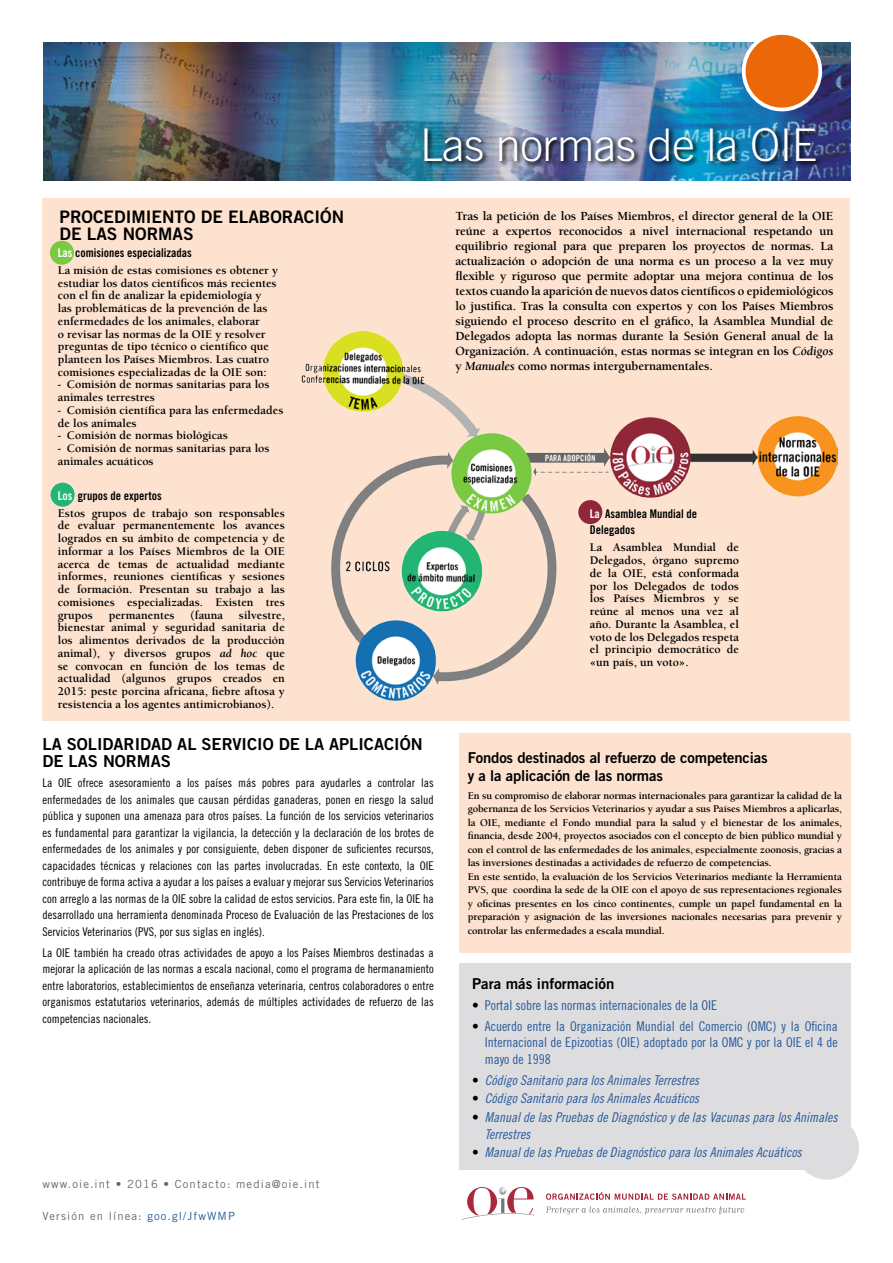
<style>
.page{position:relative;width:893px;height:1263px;background:#fff}
.page>*{position:absolute;margin:0;border:0;box-sizing:border-box;transform-origin:0 0}
.t1{font:300 45px "Trade Gothic LT Std";letter-spacing:-.01em;color:#fff}
.t2{font:17.25px/16.5px "Trade Gothic LT Std Bd 2";color:#000}
.t3{font:16.5px/16.5px "Trade Gothic LT Std Bd 2";color:#000}
.t4{font:15px/18px "Trade Gothic LT Std Bd 2";letter-spacing:-.01em;color:#000}
.t5{font:13.5px/16.5px "Trade Gothic LT Std Cn 18 Obl";color:#275b9b}
.t6{font:13.5px/16.5px "Trade Gothic LT Std Cn 18";color:#275b9b;text-align:justify}
.t7{font:700 12.75px/15px "Berkeley";letter-spacing:-.01em;color:#000;text-align:justify}
.t8{font:700 12px/12.8px "Berkeley";color:#000}
.t9{font:12px/16.5px "Trade Gothic LT Std Cn 18";color:#000;text-align:justify}
.t10{font:12px/16.5px "Trade Gothic LT Std Bd Cn 20";color:#000}
.t11{font:11.25px "Trade Gothic LT Std";letter-spacing:.1em;color:#616871}
.t12{font:700 10.5px/13.5px "Berkeley";letter-spacing:-.01em;color:#000}
.s1{font-style:italic}
.s2{color:#fff}
.s3{color:#275b9b}
.s4{color:#000}
.s5{font-family:"Trade Gothic LT Std Cn 18";color:#000}
</style>
<div class="page">
<img style="left:43px;top:43px;width:807px;height:137px">
<div style="left:744px;top:33px;width:76px;height:77px;background:#ec6707;border-radius:50%"></div>
<div style="left:742px;top:31px;width:80px;height:80px;border:4px solid #fff;border-radius:50%"></div>
<img style="left:423px;top:126px;width:400px;height:42px">
<div style="left:43px;top:198px;width:807px;height:522px;background:#fde3cf"></div>
<img style="left:301px;top:331px;width:536px;height:370px">
<div style="left:795px;top:1116px;width:64px;height:63px;background:#dddcdf;border-radius:50%"></div>
<div style="left:459px;top:963px;width:391px;height:207px;background:#dddcdf"></div>
<div style="left:459px;top:733px;width:391px;height:220px;background:#fde3cf"></div>
<div style="left:50px;top:241px;width:24px;height:24px;background:#7ac943;border-radius:50%"></div>
<div style="left:51px;top:483px;width:24px;height:24px;background:#22b573;border-radius:50%"></div>
<svg style="left:546px;top:1192px;width:200px;height:8px"></svg>
<svg style="left:546px;top:1206px;width:198px;height:8px"></svg>
<svg style="left:462px;top:1187px;width:72px;height:33px"></svg>
<div style="left:578px;top:500px;width:24px;height:24px;background:#8f2738;border-radius:50%"></div>
<h1 class="t1" style="left:420px;top:118px;width:398px">Las normas de la OIE</h1>
<h2 class="t2" style="left:60px;top:209px;width:286px">PROCEDIMIENTO DE ELABORACIÓN<br>DE LAS NORMAS</h2>
<p class="t7" style="left:455px;top:209px;width:379px">Tras la petición de los Países Miembros, el director general de la OIE reúne a expertos reconocidos a nivel internacional respetando un equilibrio regional para que preparen los proyectos de normas. La actualización o adopción de una norma es un proceso a la vez muy flexible y riguroso que permite adoptar una mejora continua de los textos cuando la aparición de nuevos datos científicos o epidemiológicos lo justifica. Tras la consulta con expertos y con los Países Miembros siguiendo el proceso descrito en el gráfico, la Asamblea Mundial de Delegados adopta las normas durante la Sesión General anual de la Organización. A continuación, estas normas se integran en los <span class="s1">Códigos </span>y <span class="s1">Manuales</span> como normas intergubernamentales.</p>
<p class="t10" style="left:58px;top:244px;width:135px"><span class="s2">Las</span> comisiones especializadas</p>
<p class="t8" style="left:58px;top:264px;width:222px">La misión de estas comisiones es obtener y estudiar los datos científicos más recientes con el fin de analizar la epidemiología y las problemáticas de la prevención de las enfermedades de los animales, elaborar<br>o revisar las normas de la OIE y resolver preguntas de tipo técnico o científico que planteen los Países Miembros. Las cuatro comisiones especializadas de la OIE son:</p>
<p class="t8" style="left:58px;top:378px;width:213px">- Comisión de normas sanitarias para los animales terrestres</p>
<p class="t8" style="left:58px;top:404px;width:227px">- Comisión científica para las enfermedades de los animales</p>
<p class="t8" style="left:58px;top:429px;width:172px">- Comisión de normas biológicas</p>
<p class="t8" style="left:58px;top:442px;width:213px">- Comisión de normas sanitarias para los animales acuáticos</p>
<p class="t10" style="left:58px;top:487px;width:105px"><span class="s2">Los</span> grupos de expertos</p>
<p class="t8" style="left:58px;top:507px;width:229px;text-align:justify">Estos grupos de trabajo son responsables de evaluar permanentemente los avances logrados en su ámbito de competencia y de informar a los Países Miembros de la OIE acerca de temas de actualidad mediante informes, reuniones científicas y sesiones de formación. Presentan su trabajo a las comisiones especializadas. Existen tres grupos</p>
<p class="t8" style="left:109px;top:609px;width:68px">permanentes</p>
<p class="t8" style="left:190px;top:609px;width:34px">(fauna</p>
<p class="t8" style="left:58px;top:609px;width:229px;text-align:justify;text-indent:181px">silvestre, bienestar animal y seguridad sanitaria de los alimentos derivados de la producción animal), y diversos grupos <span class="s1">ad hoc</span> que se convocan en función de los temas de actualidad (algunos grupos creados en 2015: peste porcina africana, fiebre aftosa y resistencia a los agentes antimicrobianos).</p>
<h3 class="t3" style="left:43px;top:735px;width:382px">LA SOLIDARIDAD AL SERVICIO DE LA APLICACIÓN<br>DE LAS NORMAS</h3>
<p class="t9" style="left:43px;top:775px;width:393px">La OIE ofrece asesoramiento a los países más pobres para ayudarles a controlar las enfermedades de los animales que causan pérdidas ganaderas, ponen en riesgo la salud pública y suponen una amenaza para otros países. La función de los servicios veterinarios es fundamental para garantizar la vigilancia, la detección y la declaración de los brotes de enfermedades de los animales y por consiguiente, deben disponer de suficientes recursos, capacidades técnicas y relaciones con las partes involucradas. En este contexto, la OIE contribuye de forma activa a ayudar a los países a evaluar y mejorar sus Servicios Veterinarios con arreglo a las normas de la OIE sobre la calidad de estos servicios. Para este fin, la OIE ha desarrollado una herramienta denominada Proceso de Evaluación de las Prestaciones de los Servicios Veterinarios (PVS, por sus siglas en inglés).</p>
<p class="t9" style="left:43px;top:944px;width:393px">La OIE también ha creado otras actividades de apoyo a los Países Miembros destinadas a mejorar la aplicación de las normas a escala nacional, como el programa de hermanamiento entre laboratorios, establecimientos de enseñanza veterinaria, centros colaboradores o entre organismos estatutarios veterinarios, además de múltiples actividades de refuerzo de las competencias nacionales.</p>
<p class="t11" style="left:43px;top:1177px;width:279px">www.oie.int • 2016 • Contacto: media@oie.int</p>
<p class="t11" style="left:43px;top:1210px;width:194px">Versión en línea: <span class="s3">goo.gl/JfwWMP</span></p>
<p class="t10" style="left:590px;top:505px;width:109px"><span class="s2">La</span> Asamblea Mundial de<br>Delegados</p>
<p class="t8" style="left:590px;top:541px;width:151px;text-align:justify">La Asamblea Mundial de Delegados, órgano supremo de la OIE, está conformada por los Delegados de todos los Países Miembros y se reúne al menos una vez al año. Durante la Asamblea, el voto de los Delegados respeta el principio democrático de «un país, un voto».</p>
<p class="t4" style="left:468px;top:748px;width:301px">Fondos destinados al refuerzo de competencias y a la aplicación de las normas</p>
<p class="t12" style="left:468px;top:789px;width:376px">En su compromiso de elaborar normas internacionales para garantizar la calidad de la gobernanza de los Servicios Veterinarios y ayudar a sus Países Miembros a aplicarlas, la OIE, mediante el Fondo mundial para la salud y el bienestar de los animales, financia, desde 2004, proyectos asociados con el concepto de bien público mundial y con el control de las enfermedades de los animales, especialmente zoonosis, gracias a las inversiones destinadas a actividades de refuerzo de competencias.<br>En este sentido, la evaluación de los Servicios Veterinarios mediante la Herramienta PVS, que coordina la sede de la OIE con el apoyo de sus representaciones regionales y oficinas presentes en los cinco continentes, cumple un papel fundamental en la preparación y asignación de las inversiones nacionales necesarias para prevenir y controlar las enfermedades a escala mundial.</p>
<p class="t4" style="left:472px;top:975px;width:144px">Para más información</p>
<p class="t6" style="left:472px;top:997px;width:247px"><span class="s4">•</span> Portal sobre las normas internacionales de la OIE</p>
<p class="t6" style="left:485px;top:1018px;width:354px;text-indent:-13px"><span class="s4">•</span> Acuerdo entre la Organización Mundial del Comercio (OMC) y la Oficina Internacional de Epizootias (OIE) adoptado por la OMC y por la OIE el 4 de mayo de 1998</p>
<p class="t5" style="left:472px;top:1072px;width:229px"><span class="s5">•</span> Código Sanitario para los Animales Terrestres</p>
<p class="t5" style="left:472px;top:1090px;width:229px"><span class="s5">•</span> Código Sanitario para los Animales Acuáticos</p>
<p class="t5" style="left:485px;top:1109px;width:354px;text-indent:-13px"><span class="s5">•</span> Manual de las Pruebas de Diagnóstico y de las Vacunas para los Animales<br>Terrestres</p>
<p class="t5" style="left:472px;top:1144px;width:331px"><span class="s5">•</span> Manual de las Pruebas de Diagnóstico para los Animales Acuáticos</p>
</div>
